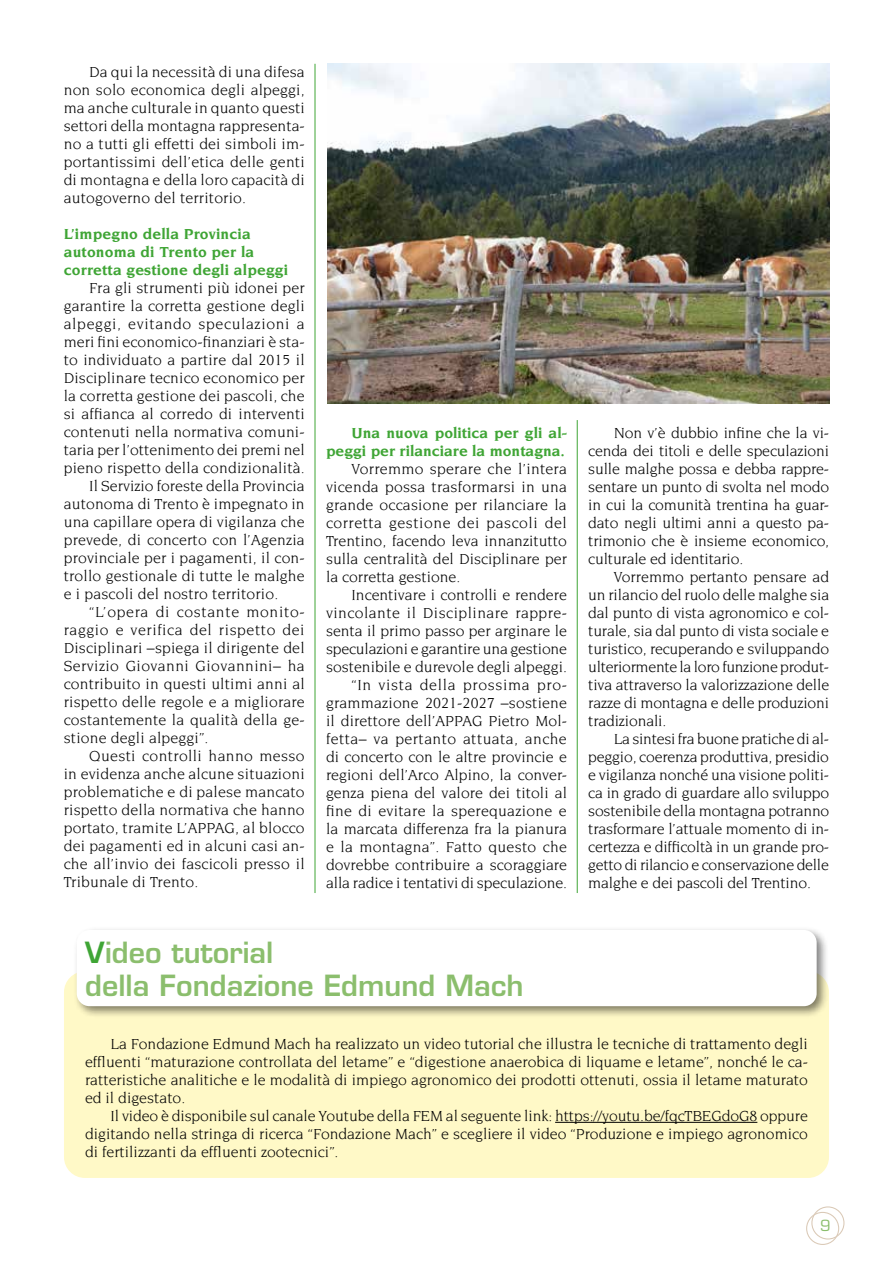
<style>
.page{position:relative;width:893px;height:1263px;background:#fff}
.page>*{position:absolute;margin:0;border:0;box-sizing:border-box;transform-origin:0 0}
.t1{font:600 28.5px/33px "Eurostile";color:#8bbe6d}
.t2{font:15.75px/18px "Novarese";letter-spacing:.01em;color:#000;text-align:justify}
.t3{font:700 15.75px/18px "Novarese";letter-spacing:.01em;color:#3fa535}
.t4{font:15.75px "Novarese";letter-spacing:.04em;color:#000}
.t5{font:15.75px "Novarese";letter-spacing:.035em;color:#000}
.t6{font:15px "Eurostile";color:#8bbe6d}
.s1{color:#3fa535}
</style>
<div class="page">
<div style="left:806px;top:1212px;width:33px;height:33px;border:1px solid #dac9b6;border-radius:50%"></div>
<div style="left:811px;top:1206px;width:33px;height:33px;border:1px solid #dac9b6;border-radius:50%"></div>
<hr style="left:315px;top:64px;width:1px;height:829px;background:#3fa535">
<hr style="left:577px;top:420px;width:1px;height:473px;background:#3fa535">
<img style="left:327px;top:64px;width:502px;height:340px">
<div style="left:64px;top:971px;width:765px;height:207px;background:#fff9c7;border-radius:21px"></div>
<hr style="left:555px;top:1122px;width:202px;height:1px;background:#000">
<div style="left:73px;top:926px;width:756px;height:93px;background:#000;opacity:.5"></div>
<div style="left:77px;top:930px;width:740px;height:76px;background:#fff;border-radius:13px"></div>
<p class="t2" style="left:64px;top:62px;width:243px;text-indent:26px">Da qui la necessità di una difesa non solo economica degli alpeggi, ma anche culturale in quanto questi settori della montagna rappresenta&shy;no a tutti gli effetti dei simboli im&shy;portantissimi dell’etica delle genti di montagna e della loro capacità di autogoverno del territorio.</p>
<p class="t3" style="left:64px;top:224px;width:226px">L’impegno della Provincia autonoma di Trento per la corretta gestione degli alpeggi</p>
<p class="t2" style="left:89px;top:278px;width:217px">Fra gli strumenti più idonei per</p>
<p class="t2" style="left:64px;top:296px;width:242px">garantire la corretta gestione degli</p>
<p class="t4" style="left:64px;top:315px;width:242px">alpeggi, evitando speculazioni a</p>
<p class="t2" style="left:64px;top:332px;width:243px">meri fini economico-finanziari è sta-</p>
<p class="t2" style="left:64px;top:350px;width:242px">to individuato a partire dal 2015 il</p>
<p class="t2" style="left:64px;top:368px;width:242px">Disciplinare tecnico economico per</p>
<p class="t2" style="left:64px;top:386px;width:242px">la corretta gestione dei pascoli, che</p>
<p class="t2" style="left:64px;top:404px;width:243px">si affianca al corredo di interventi</p>
<p class="t2" style="left:64px;top:422px;width:242px">contenuti nella normativa comuni-</p>
<p class="t2" style="left:64px;top:440px;width:242px">taria per l’ottenimento dei premi nel</p>
<p class="t2" style="left:64px;top:458px;width:242px">pieno rispetto della condizionalità.</p>
<p class="t2" style="left:89px;top:476px;width:217px">Il Servizio foreste della Provincia</p>
<p class="t2" style="left:64px;top:494px;width:242px">autonoma di Trento è impegnato in</p>
<p class="t2" style="left:64px;top:512px;width:242px">una capillare opera di vigilanza che</p>
<p class="t2" style="left:64px;top:530px;width:242px">prevede, di concerto con l’Agenzia</p>
<p class="t2" style="left:64px;top:548px;width:242px">provinciale per i pagamenti, il con-</p>
<p class="t2" style="left:64px;top:566px;width:242px">trollo gestionale di tutte le malghe</p>
<p class="t2" style="left:64px;top:584px;width:216px">e i pascoli del nostro territorio.</p>
<p class="t4" style="left:89px;top:603px;width:217px">“L’opera di costante monito-</p>
<p class="t5" style="left:64px;top:621px;width:242px">raggio e verifica del rispetto dei</p>
<p class="t2" style="left:64px;top:638px;width:242px">Disciplinari –spiega il dirigente del</p>
<p class="t2" style="left:64px;top:656px;width:242px">Servizio Giovanni Giovannini– ha</p>
<p class="t2" style="left:64px;top:674px;width:242px">contribuito in questi ultimi anni al</p>
<p class="t2" style="left:64px;top:692px;width:242px">rispetto delle regole e a migliorare</p>
<p class="t2" style="left:64px;top:710px;width:242px">costantemente la qualità della ge-</p>
<p class="t2" style="left:64px;top:728px;width:146px">stione degli alpeggi”.</p>
<p class="t2" style="left:89px;top:746px;width:217px">Questi controlli hanno messo</p>
<p class="t2" style="left:64px;top:764px;width:242px">in evidenza anche alcune situazioni</p>
<p class="t2" style="left:64px;top:782px;width:242px">problematiche e di palese mancato</p>
<p class="t2" style="left:64px;top:800px;width:242px">rispetto della normativa che hanno</p>
<p class="t2" style="left:64px;top:818px;width:242px">portato, tramite L’APPAG, al blocco</p>
<p class="t2" style="left:64px;top:836px;width:242px">dei pagamenti ed in alcuni casi an-</p>
<p class="t2" style="left:64px;top:854px;width:242px">che all’invio dei fascicoli presso il</p>
<p class="t2" style="left:64px;top:872px;width:136px">Tribunale di Trento.</p>
<p class="t3" style="left:326px;top:423px;width:242px;text-align:right">Una nuova politica per gli al&shy;peggi per rilanciare la montagna.</p>
<p class="t2" style="left:326px;top:459px;width:243px;text-indent:26px">Vorremmo sperare che l’intera vicenda possa trasformarsi in una grande occasione per rilanciare la corretta gestione dei pascoli del Trentino, facendo leva innanzitutto sulla centralità del Disciplinare per la corretta gestione.</p>
<p class="t2" style="left:326px;top:585px;width:243px;text-align:right">Incentivare i controlli e rendere vincolante il Disciplinare rappre&shy;senta il primo passo per arginare le speculazioni e garantire una gestione sostenibile e durevole degli alpeggi. “In vista della prossima pro&shy;grammazione 2021-2027 –sostiene il direttore dell’APPAG Pietro Mol&shy;fetta– va pertanto attuata, anche di concerto con le altre provincie e regioni dell’Arco Alpino, la conver&shy;genza piena del valore dei titoli al fine di evitare la sperequazione e la marcata differenza fra la pianura e la montagna”. Fatto questo che dovrebbe contribuire a scoraggiare alla radice i tentativi di speculazione.</p>
<h1 class="t1" style="left:85px;top:936px;width:440px"><span class="s1">V</span>ideo tutorial<br>della Fondazione Edmund Mach</h1>
<p class="t2" style="left:588px;top:424px;width:242px;text-indent:26px">Non v’è dubbio infine che la vi&shy;cenda dei titoli e delle speculazioni sulle malghe possa e debba rappre&shy;sentare un punto di svolta nel modo in cui la comunità trentina ha guar&shy;dato negli ultimi anni a questo pa&shy;trimonio che è insieme economico, culturale ed identitario.</p>
<p class="t2" style="left:588px;top:568px;width:242px;text-indent:26px">Vorremmo pertanto pensare ad un rilancio del ruolo delle malghe sia dal punto di vista agronomico e col&shy;turale, sia dal punto di vista sociale e turistico, recuperando e sviluppando ulteriormente la loro funzione produt&shy;tiva attraverso la valorizzazione delle razze di montagna e delle produzioni tradizionali.</p>
<p class="t2" style="left:588px;top:730px;width:243px;text-indent:26px">La sintesi fra buone pratiche di al&shy;peggio, coerenza produttiva, presidio e vigilanza nonché una visione politi&shy;ca in grado di guardare allo sviluppo sostenibile della montagna potranno trasformare l’attuale momento di in&shy;certezza e difficoltà in un grande pro&shy;getto di rilancio e conservazione delle malghe e dei pascoli del Trentino.</p>
<p class="t2" style="left:85px;top:1034px;width:724px;text-indent:26px">La Fondazione Edmund Mach ha realizzato un video tutorial che illustra le tecniche di trattamento degli effluenti “maturazione controllata del letame” e “digestione anaerobica di liquame e letame”, nonché le ca&shy;ratteristiche analitiche e le modalità di impiego agronomico dei prodotti ottenuti, ossia il letame maturato ed il digestato.</p>
<p class="t2" style="left:85px;top:1106px;width:724px;text-indent:26px">Il video è disponibile sul canale Youtube della FEM al seguente link: https://youtu.be/fqcTBEGdoG8 oppure digitando nella stringa di ricerca “Fondazione Mach” e scegliere il video “Produzione e impiego agronomico di fertilizzanti da effluenti zootecnici”.</p>
<p class="t6" style="left:820px;top:1217px;width:12px">9</p>
</div>
